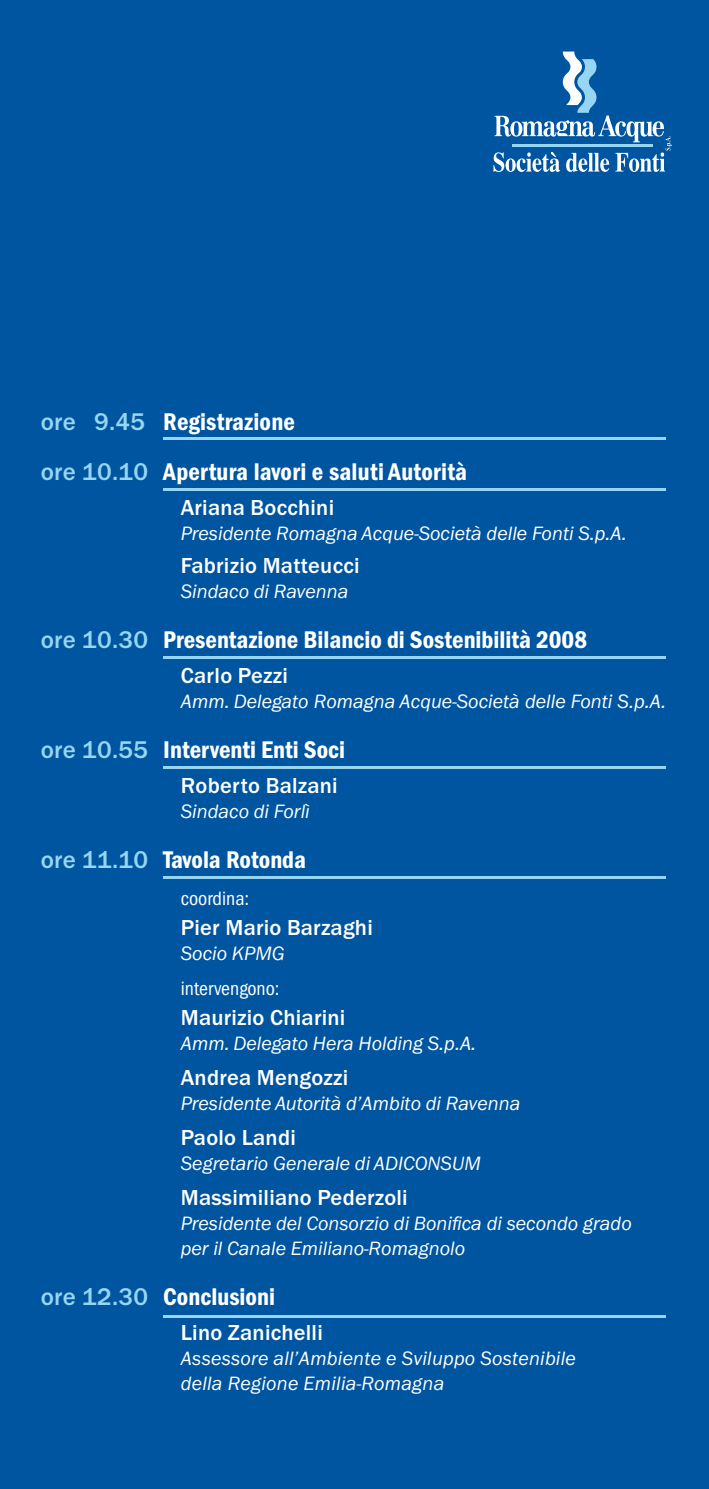
<style>
.page{position:relative;width:709px;height:1489px;background:#fff}
.page>*{position:absolute;margin:0;border:0;box-sizing:border-box;transform-origin:0 0}
.t1{font:25px/50px "ITC Franklin Gothic Std Dm Cd";color:#fff}
.t2{font:500 22.5px "ITC Franklin Gothic Std";letter-spacing:.01em;color:#fff}
.t3{font:italic 20px/25px "ITC Franklin Gothic Std";color:#fff}
.t4{font:condensed 20px "ITC Franklin Gothic Std";color:#fff}
.s1{font-family:"ITC Franklin Gothic Std";font-weight:500;color:#97d6f2}
</style>
<div class="page">
<div style="left:0;top:0;width:709px;height:1488px;background:#0055a0"></div>
<svg style="left:493px;top:51px;width:178px;height:121px"></svg>
<hr style="left:512px;top:144px;width:140px;height:3px;background:#97d6f2">
<hr style="left:163px;top:437px;width:503px;height:3px;background:#97d6f2">
<hr style="left:163px;top:488px;width:502px;height:3px;background:#97d6f2">
<hr style="left:163px;top:656px;width:503px;height:2px;background:#97d6f2">
<hr style="left:163px;top:765px;width:503px;height:3px;background:#97d6f2">
<hr style="left:163px;top:1314px;width:503px;height:3px;background:#97d6f2">
<hr style="left:163px;top:876px;width:503px;height:3px;background:#97d6f2">
<p class="t1" style="left:41px;top:397px;width:428px"><span class="s1">ore 9.45</span> Registrazione<br><span class="s1">ore 10.10</span> Apertura lavori e saluti Autorità</p>
<p class="t2" style="left:181px;top:495px;width:155px">Ariana Bocchini</p>
<p class="t3" style="left:181px;top:521px;width:447px">Presidente Romagna Acque-Società delle Fonti S.p.A.</p>
<p class="t2" style="left:181px;top:552px;width:180px">Fabrizio Matteucci</p>
<p class="t3" style="left:181px;top:579px;width:169px">Sindaco di Ravenna</p>
<p class="t1" style="left:41px;top:614px;width:548px"><span class="s1">ore 10.30</span> Presentazione Bilancio di Sostenibilità 2008</p>
<p class="t2" style="left:181px;top:662px;width:109px">Carlo Pezzi</p>
<p class="t3" style="left:181px;top:689px;width:487px">Amm. Delegato Romagna Acque-Società delle Fonti S.p.A.</p>
<p class="t1" style="left:41px;top:724px;width:306px"><span class="s1">ore 10.55</span> Interventi Enti Soci</p>
<p class="t2" style="left:181px;top:772px;width:158px">Roberto Balzani</p>
<p class="t3" style="left:181px;top:799px;width:131px">Sindaco di Forlì</p>
<p class="t1" style="left:41px;top:834px;width:267px"><span class="s1">ore 11.10</span> Tavola Rotonda</p>
<p class="t4" style="left:181px;top:887px;width:70px">coordina:</p>
<p class="t2" style="left:181px;top:914px;width:193px">Pier Mario Barzaghi</p>
<p class="t3" style="left:181px;top:941px;width:105px">Socio KPMG</p>
<p class="t4" style="left:181px;top:977px;width:100px">intervengono:</p>
<p class="t2" style="left:181px;top:1004px;width:166px">Maurizio Chiarini</p>
<p class="t3" style="left:181px;top:1031px;width:297px">Amm. Delegato Hera Holding S.p.A.</p>
<p class="t2" style="left:163px;top:1064px;width:187px">Andrea Mengozzi</p>
<p class="t3" style="left:181px;top:1091px;width:341px">Presidente Autorità d’Ambito di Ravenna</p>
<p class="t2" style="left:181px;top:1124px;width:116px">Paolo Landi</p>
<p class="t3" style="left:181px;top:1151px;width:301px">Segretario Generale di ADICONSUM</p>
<p class="t2" style="left:181px;top:1184px;width:228px">Massimiliano Pederzoli</p>
<p class="t3" style="left:181px;top:1211px;width:452px">Presidente del Consorzio di Bonifica di secondo grado per il Canale Emiliano-Romagnolo</p>
<p class="t1" style="left:41px;top:1271px;width:236px"><span class="s1">ore 12.30</span> Conclusioni</p>
<p class="t2" style="left:181px;top:1319px;width:143px">Lino Zanichelli</p>
<p class="t3" style="left:181px;top:1346px;width:396px">Assessore all’Ambiente e Sviluppo Sostenibile della Regione Emilia-Romagna</p>
</div>
